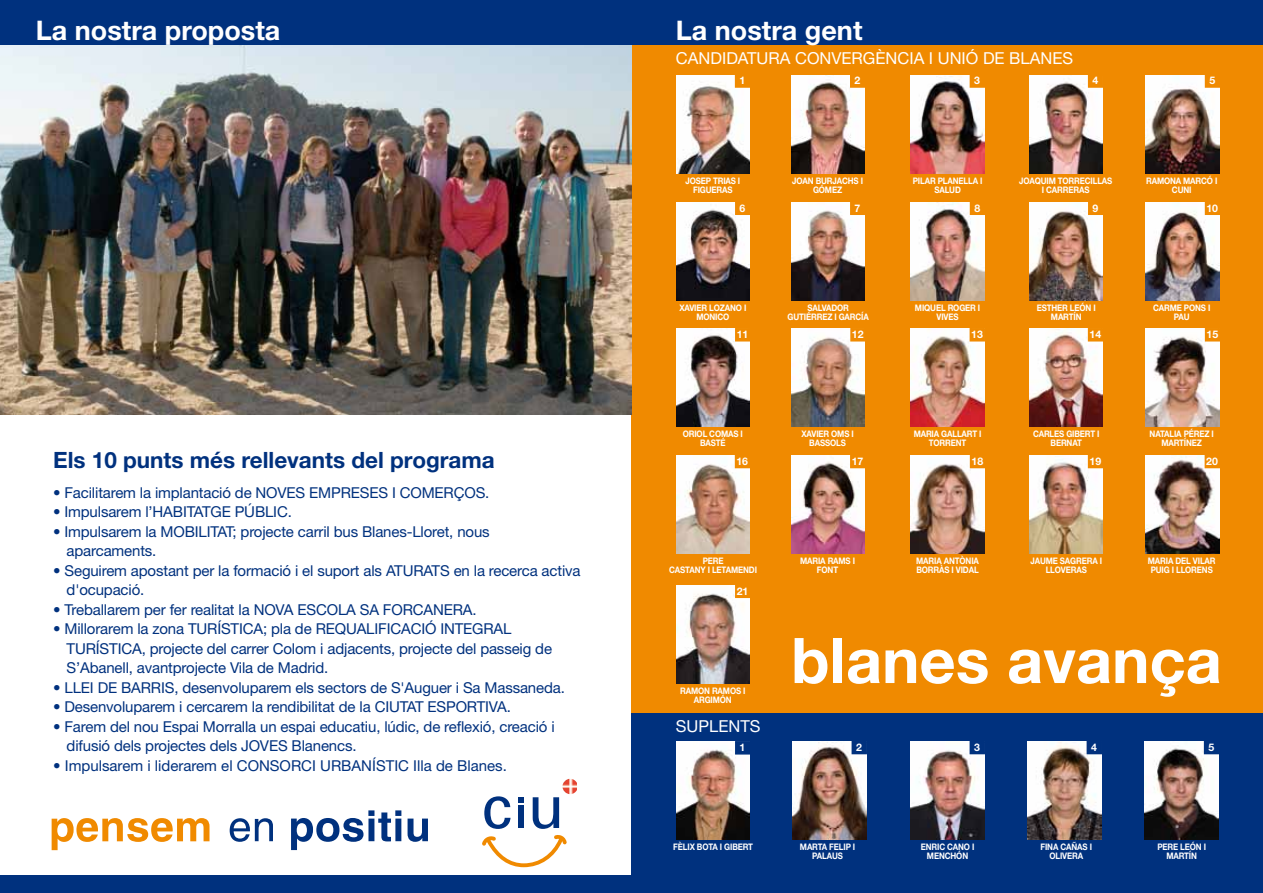
<style>
.page{position:relative;width:1263px;height:893px;background:#fff}
.page>*{position:absolute;margin:0;border:0;box-sizing:border-box;transform-origin:0 0}
.t1{font:700 63px "Helvetica Neue";color:#fff}
.t2{font:700 27px "Helvetica Neue";color:#fff}
.t3{font:700 22.5px "Helvetica Neue";color:#00317e}
.t4{font:16.5px "Helvetica Neue";color:#fff}
.t5{font:15px/19.5px "Helvetica Neue";letter-spacing:-.01em;color:#00317e}
.t6{font:700 10.5px "Helvetica Neue";color:#fff}
.t7{font:700 9px/9px "Helvetica Neue";letter-spacing:-.015em;color:#fff;text-align:center;scale:.88 1}
</style>
<div class="page">
<svg style="left:52px;top:818px;width:157px;height:32px"></svg>
<svg style="left:230px;top:818px;width:43px;height:24px"></svg>
<svg style="left:291px;top:810px;width:110px;height:40px"></svg>
<svg style="left:408px;top:819px;width:20px;height:23px"></svg>
<svg style="left:482px;top:835px;width:85px;height:32px"></svg>
<svg style="left:533px;top:797px;width:26px;height:32px"></svg>
<svg style="left:518px;top:797px;width:6px;height:6px"></svg>
<div style="left:518px;top:806px;width:6px;height:22px;background:#00317e"></div>
<svg style="left:484px;top:796px;width:26px;height:33px"></svg>
<img style="left:562px;top:779px;width:15px;height:15px">
<div style="left:631px;top:0;width:632px;height:875px;background:#f08a00"></div>
<div style="left:631px;top:713px;width:632px;height:180px;background:#00317e"></div>
<img style="left:0;top:44px;width:631px;height:371px">
<img style="left:676px;top:202px;width:73px;height:98px">
<img style="left:676px;top:329px;width:73px;height:98px">
<img style="left:676px;top:456px;width:73px;height:98px">
<img style="left:676px;top:585px;width:73px;height:98px">
<img style="left:1145px;top:741px;width:73px;height:98px">
<img style="left:791px;top:75px;width:74px;height:98px">
<img style="left:791px;top:202px;width:74px;height:98px">
<img style="left:791px;top:329px;width:74px;height:98px">
<img style="left:791px;top:456px;width:74px;height:98px">
<img style="left:676px;top:742px;width:73px;height:98px">
<img style="left:911px;top:75px;width:73px;height:98px">
<img style="left:911px;top:202px;width:73px;height:98px">
<img style="left:911px;top:329px;width:73px;height:98px">
<img style="left:911px;top:456px;width:73px;height:98px">
<img style="left:793px;top:742px;width:73px;height:98px">
<img style="left:1029px;top:75px;width:73px;height:98px">
<img style="left:1029px;top:202px;width:73px;height:98px">
<img style="left:1029px;top:329px;width:73px;height:98px">
<img style="left:1029px;top:456px;width:73px;height:98px">
<img style="left:911px;top:742px;width:73px;height:98px">
<img style="left:1146px;top:75px;width:73px;height:98px">
<img style="left:1146px;top:202px;width:73px;height:98px">
<img style="left:1146px;top:329px;width:73px;height:98px">
<img style="left:1146px;top:456px;width:73px;height:98px">
<img style="left:1028px;top:742px;width:73px;height:98px">
<div style="left:632px;top:0;width:631px;height:44px;background:#00317e"></div>
<div style="left:0;top:0;width:632px;height:44px;background:#00317e"></div>
<div style="left:0;top:875px;width:1263px;height:18px;background:#00317e"></div>
<img style="left:676px;top:75px;width:73px;height:98px">
<div style="left:735px;top:74px;width:15px;height:14px;background:#f08a00;border:2px solid #f08a00"></div>
<div style="left:850px;top:74px;width:16px;height:14px;background:#f08a00;border:2px solid #f08a00"></div>
<div style="left:970px;top:74px;width:15px;height:14px;background:#f08a00;border:2px solid #f08a00"></div>
<div style="left:1088px;top:74px;width:16px;height:14px;background:#f08a00;border:2px solid #f08a00"></div>
<div style="left:1205px;top:74px;width:15px;height:14px;background:#f08a00;border:2px solid #f08a00"></div>
<div style="left:1205px;top:201px;width:15px;height:14px;background:#f08a00"></div>
<div style="left:1088px;top:201px;width:15px;height:14px;background:#f08a00"></div>
<div style="left:970px;top:201px;width:15px;height:14px;background:#f08a00"></div>
<div style="left:850px;top:201px;width:15px;height:14px;background:#f08a00"></div>
<div style="left:735px;top:201px;width:15px;height:14px;background:#f08a00"></div>
<div style="left:735px;top:328px;width:15px;height:14px;background:#f08a00;border:2px solid #f08a00"></div>
<div style="left:850px;top:328px;width:16px;height:14px;background:#f08a00;border:2px solid #f08a00"></div>
<div style="left:969px;top:328px;width:16px;height:14px;background:#f08a00;border:2px solid #f08a00"></div>
<div style="left:1088px;top:328px;width:15px;height:14px;background:#f08a00;border:2px solid #f08a00"></div>
<div style="left:1088px;top:455px;width:15px;height:13px;background:#f08a00"></div>
<div style="left:970px;top:455px;width:15px;height:13px;background:#f08a00"></div>
<div style="left:850px;top:455px;width:15px;height:13px;background:#f08a00"></div>
<div style="left:735px;top:585px;width:15px;height:13px;background:#f08a00"></div>
<div style="left:735px;top:741px;width:15px;height:14px;background:#00317e;border:2px solid #00317e"></div>
<div style="left:851px;top:741px;width:16px;height:13px;background:#00317e"></div>
<div style="left:969px;top:741px;width:16px;height:13px;background:#00317e"></div>
<div style="left:1086px;top:741px;width:16px;height:13px;background:#00317e"></div>
<div style="left:1204px;top:741px;width:15px;height:13px;background:#00317e"></div>
<div style="left:735px;top:455px;width:15px;height:13px;background:#f08a00"></div>
<div style="left:1204px;top:455px;width:16px;height:13px;background:#f08a00"></div>
<div style="left:1205px;top:328px;width:15px;height:14px;background:#f08a00;border:2px solid #f08a00"></div>
<h2 class="t2" style="left:36px;top:13px;width:246px">La nostra proposta</h2>
<h2 class="t2" style="left:676px;top:13px;width:188px">La nostra gent</h2>
<p class="t4" style="left:676px;top:48px;width:399px">CANDIDATURA CONVERGÈNCIA I UNIÓ DE BLANES</p>
<p class="t6" style="left:739px;top:74px;width:7px">1</p>
<p class="t6" style="left:854px;top:74px;width:7px">2</p>
<p class="t6" style="left:974px;top:74px;width:7px">3</p>
<p class="t6" style="left:1092px;top:74px;width:7px">4</p>
<p class="t6" style="left:1209px;top:74px;width:7px">5</p>
<p class="t7" style="left:685px;top:176px;width:64px">JOSEP TRIAS I<br>FIGUERAS</p>
<p class="t7" style="left:792px;top:176px;width:82px">JOAN BURJACHS I<br>GÓMEZ</p>
<p class="t7" style="left:913px;top:176px;width:81px">PILAR PLANELLA I<br>SALUD</p>
<p class="t7" style="left:1019px;top:176px;width:108px">JOAQUIM TORRECILLAS<br>I CARRERAS</p>
<p class="t7" style="left:1146px;top:176px;width:83px">RAMONA MARCÓ I<br>CUNI</p>
<p class="t6" style="left:740px;top:201px;width:7px">6</p>
<p class="t6" style="left:855px;top:201px;width:7px">7</p>
<p class="t6" style="left:974px;top:201px;width:7px">8</p>
<p class="t6" style="left:1092px;top:201px;width:7px">9</p>
<p class="t6" style="left:1206px;top:201px;width:13px">10</p>
<p class="t7" style="left:679px;top:303px;width:78px">XAVIER LOZANO I<br>MONICO</p>
<p class="t7" style="left:787px;top:303px;width:94px">SALVADOR<br>GUTIÉRREZ I GARCÍA</p>
<p class="t7" style="left:915px;top:303px;width:76px">MIQUEL ROGER I<br>VIVES</p>
<p class="t7" style="left:1037px;top:303px;width:69px">ESTHER LEÓN I<br>MARTÍN</p>
<p class="t7" style="left:1153px;top:303px;width:67px">CARME PONS I<br>PAU</p>
<p class="t6" style="left:737px;top:328px;width:13px">11</p>
<p class="t6" style="left:852px;top:328px;width:13px">12</p>
<p class="t6" style="left:971px;top:328px;width:13px">13</p>
<p class="t6" style="left:1089px;top:328px;width:13px">14</p>
<p class="t6" style="left:1206px;top:328px;width:13px">15</p>
<h3 class="t3" style="left:53px;top:446px;width:443px">Els 10 punts més rellevants del programa</h3>
<p class="t5" style="left:53px;top:482px;width:438px">• Facilitarem la implantació de NOVES EMPRESES I COMERÇOS.</p>
<p class="t5" style="left:53px;top:502px;width:240px">• Impulsarem l’HABITATGE PÚBLIC.</p>
<p class="t5" style="left:67px;top:521px;width:424px;text-indent:-14px">• Impulsarem la MOBILITAT; projecte carril bus Blanes-Lloret, nous aparcaments.</p>
<p class="t5" style="left:67px;top:560px;width:515px;text-indent:-14px">• Seguirem apostant per la formació i el suport als ATURATS en la recerca activa d'ocupació.</p>
<p class="t5" style="left:53px;top:599px;width:425px">• Treballarem per fer realitat la NOVA ESCOLA SA FORCANERA.</p>
<p class="t5" style="left:67px;top:619px;width:487px;text-indent:-14px">• Millorarem la zona TURÍSTICA; pla de REQUALIFICACIÓ INTEGRAL<br>TURÍSTICA, projecte del carrer Colom i adjacents, projecte del passeig de<br>S’Abanell, avantprojecte Vila de Madrid.</p>
<p class="t5" style="left:53px;top:677px;width:513px">• LLEI DE BARRIS, desenvoluparem els sectors de S'Auguer i Sa Massaneda.</p>
<p class="t5" style="left:53px;top:697px;width:459px">• Desenvoluparem i cercarem la rendibilitat de la CIUTAT ESPORTIVA.</p>
<p class="t5" style="left:67px;top:716px;width:489px;text-indent:-14px">• Farem del nou Espai Morralla un espai educatiu, lúdic, de reflexió, creació i difusió dels projectes dels JOVES Blanencs.</p>
<p class="t5" style="left:53px;top:755px;width:455px">• Impulsarem i liderarem el CONSORCI URBANÍSTIC Illa de Blanes.</p>
<p class="t7" style="left:683px;top:429px;width:70px">ORIOL COMAS I<br>BASTÉ</p>
<p class="t7" style="left:801px;top:429px;width:61px">XAVIER OMS I<br>BASSOLS</p>
<p class="t7" style="left:914px;top:429px;width:79px">MARIA GALLART I<br>TORRENT</p>
<p class="t7" style="left:1033px;top:429px;width:77px">CARLES GIBERT I<br>BERNAT</p>
<p class="t7" style="left:1149px;top:429px;width:75px">NATALIA PÉREZ I<br>MARTÍNEZ</p>
<p class="t6" style="left:736px;top:455px;width:13px">16</p>
<p class="t6" style="left:1206px;top:455px;width:13px">20</p>
<p class="t6" style="left:852px;top:455px;width:13px">17</p>
<p class="t6" style="left:971px;top:455px;width:13px">18</p>
<p class="t6" style="left:1089px;top:455px;width:13px">19</p>
<p class="t7" style="left:669px;top:556px;width:101px">PERE<br>CASTANY I LETAMENDI</p>
<p class="t6" style="left:737px;top:584px;width:13px">21</p>
<p class="t7" style="left:680px;top:686px;width:76px">RAMON RAMOS I<br>ARGIMÓN</p>
<p class="t4" style="left:676px;top:716px;width:86px">SUPLENTS</p>
<p class="t7" style="left:800px;top:556px;width:64px">MARIA RAMS I<br>FONT</p>
<p class="t7" style="left:916px;top:556px;width:73px;text-align:left">MARIA ANTÒNIA<br>BORRÀS I VIDAL</p>
<p class="t7" style="left:1030px;top:556px;width:83px">JAUME SAGRERA I<br>LLOVERAS</p>
<p class="t7" style="left:1148px;top:556px;width:78px">MARIA DEL VILAR<br>PUIG I LLORENS</p>
<h1 class="t1" style="left:791px;top:622px;width:432px">blanes avança</h1>
<p class="t6" style="left:740px;top:741px;width:7px">1</p>
<p class="t6" style="left:856px;top:741px;width:7px">2</p>
<p class="t6" style="left:974px;top:741px;width:7px">3</p>
<p class="t6" style="left:1091px;top:741px;width:7px">4</p>
<p class="t6" style="left:1208px;top:741px;width:7px">5</p>
<p class="t7" style="left:673px;top:842px;width:92px">FÈLIX BOTA I GIBERT</p>
<p class="t7" style="left:800px;top:842px;width:64px">MARTA FELIP I<br>PALAUS</p>
<p class="t7" style="left:921px;top:842px;width:63px">ENRIC CANO I<br>MENCHÓN</p>
<p class="t7" style="left:1040px;top:842px;width:60px">FINA CAÑAS I<br>OLIVERA</p>
<p class="t7" style="left:1157px;top:842px;width:57px">PERE LEÓN I<br>MARTÍN</p>
</div>
